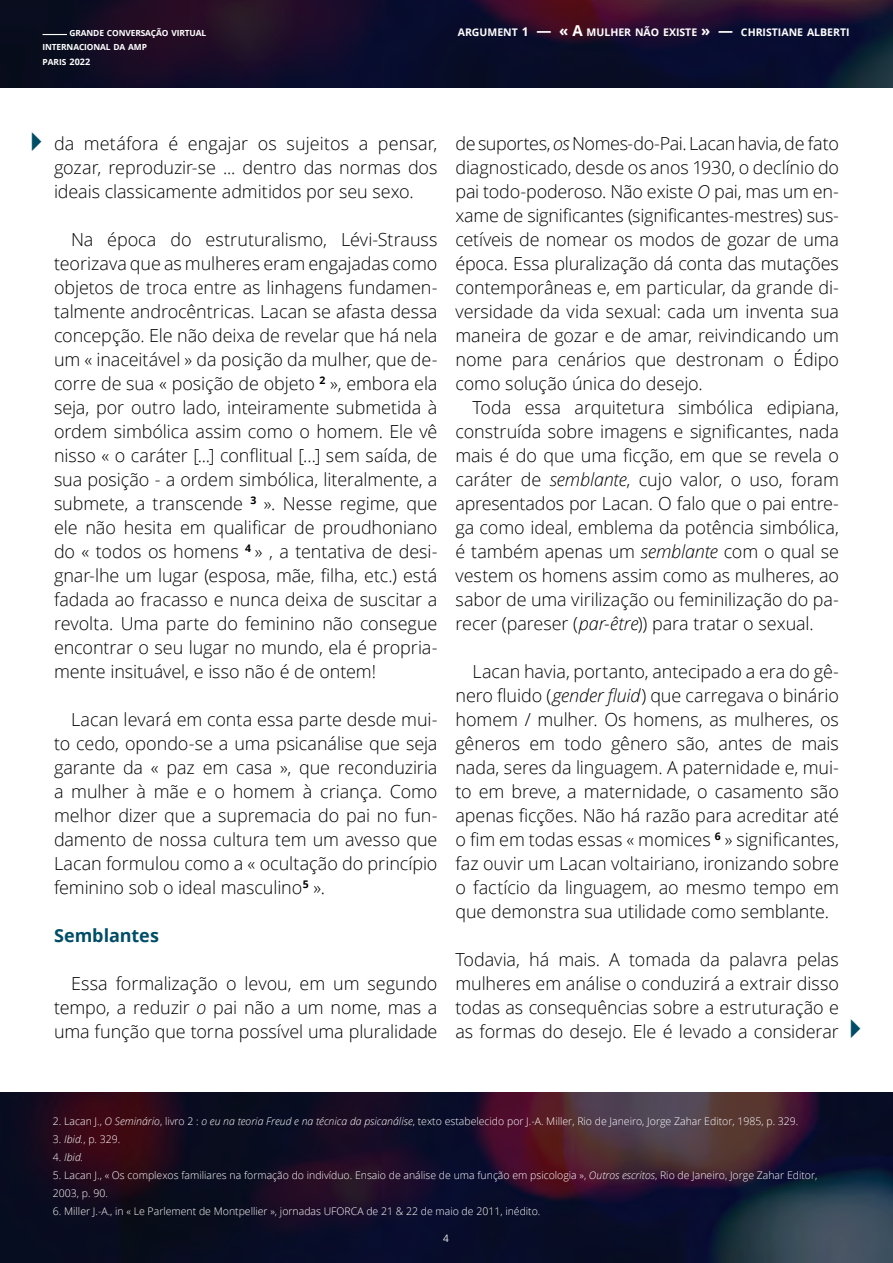
<style>
.page{position:relative;width:893px;height:1263px;background:#fff}
.page>*{position:absolute;margin:0;border:0;box-sizing:border-box;transform-origin:0 0}
.t1{font:300 18px/24px "Open Sans";letter-spacing:-.005em;color:#000;text-align:justify}
.t2{font:700 18px "Open Sans";letter-spacing:-.005em;color:#004d67}
.t3{font:300 10.5px/18px "Open Sans";color:#fff}
.t4{font:700 10.5px "Open Sans";color:#fff}
.t5{font:italic 300 10.5px "Open Sans";color:#fff}
.t6{font:10.5px "Bastardus Sans";color:#fff}
.t7{font:700 8.4px "Open Sans";letter-spacing:-.015em;color:#fff}
.s1{font-size:12px}
.s2{font-size:15px}
.s3{font-size:9px}
.s4{font-style:italic}
.s5{font-style:normal}
</style>
<div class="page">
<img style="left:0;top:0;width:893px;height:87px">
<svg style="left:43px;top:34px;width:24px;height:1px"></svg>
<img style="left:0;top:1093px;width:893px;height:170px">
<p class="t7" style="left:69px;top:27px;width:138px">GRANDE CONVERSAÇÃO VIRTUAL</p>
<p class="t4" style="left:458px;top:25px;width:393px">ARGUMENT <span class="s1">1</span> <span class="s2">— « A</span> MULHER NÃO EXISTE <span class="s2">» —</span> CHRISTIANE ALBERTI</p>
<p class="t7" style="left:43px;top:41px;width:106px">INTERNACIONAL DA AMP</p>
<p class="t7" style="left:43px;top:56px;width:49px">PARIS <span class="s3">2022</span></p>
<p class="t1" style="left:54px;top:131px;width:385px">da metáfora é engajar os sujeitos a pensar, gozar, reproduzir-se ... dentro das normas dos ideais classicamente admitidos por seu sexo.</p>
<p class="t1" style="left:54px;top:227px;width:385px;text-indent:17px">Na época do estruturalismo, Lévi-Strauss teorizava que as mulheres eram engajadas como objetos de troca entre as linhagens fundamen&shy;talmente androcêntricas. Lacan se afasta dessa concepção. Ele não deixa de revelar que há nela um « inaceitável » da posição da mulher, que de&shy;corre de sua « posição de objeto <sup>2</sup> », embora ela seja, por outro lado, inteiramente submetida à ordem simbólica assim como o homem. Ele vê nisso « o caráter [...] conflitual […] sem saída, de sua posição - a ordem simbólica, literalmente, a submete, a transcende <sup>3</sup> ». Nesse regime, que ele não hesita em qualificar de proudhoniano do « todos os homens <sup>4</sup> » , a tentativa de desi&shy;gnar-lhe um lugar (esposa, mãe, filha, etc.) está fadada ao fracasso e nunca deixa de suscitar a revolta. Uma parte do feminino não consegue encontrar o seu lugar no mundo, ela é propria&shy;mente insituável, e isso não é de ontem!</p>
<p class="t1" style="left:54px;top:707px;width:385px;text-indent:17px">Lacan levará em conta essa parte desde mui&shy;to cedo, opondo-se a uma psicanálise que seja garante da « paz em casa », que reconduziria a mulher à mãe e o homem à criança. Como melhor dizer que a supremacia do pai no fun&shy;damento de nossa cultura tem um avesso que Lacan formulou como a « ocultação do princípio feminino sob o ideal masculino<sup>5</sup> ».</p>
<p class="t2" style="left:54px;top:923px;width:106px">Semblantes</p>
<p class="t1" style="left:54px;top:971px;width:385px;text-indent:17px">Essa formalização o levou, em um segundo tempo, a reduzir <span class="s4">o</span> pai não a um nome, mas a uma função que torna possível uma pluralidade</p>
<p class="t1" style="left:455px;top:131px;width:385px">de suportes, <span class="s4">os</span> Nomes-do-Pai. Lacan havia, de fato diagnosticado, desde os anos 1930, o declínio do pai todo-poderoso. Não existe <span class="s4">O</span> pai, mas um en&shy;xame de significantes (significantes-mestres) sus&shy;cetíveis de nomear os modos de gozar de uma época. Essa pluralização dá conta das mutações contemporâneas e, em particular, da grande di&shy;versidade da vida sexual: cada um inventa sua maneira de gozar e de amar, reivindicando um nome para cenários que destronam o Édipo como solução única do desejo.</p>
<p class="t1" style="left:455px;top:395px;width:385px;text-indent:17px">Toda essa arquitetura simbólica edipiana, construída sobre imagens e significantes, nada mais é do que uma ficção, em que se revela o caráter de <span class="s4">semblante</span>, cujo valor, o uso, foram apresentados por Lacan. O falo que o pai entre&shy;ga como ideal, emblema da potência simbólica, é também apenas um <span class="s4">semblante</span> com o qual se vestem os homens assim como as mulheres, ao sabor de uma virilização ou feminilização do pa&shy;recer (pareser (<span class="s4">par-être</span>)) para tratar o sexual.</p>
<p class="t1" style="left:455px;top:659px;width:385px;text-indent:17px">Lacan havia, portanto, antecipado a era do gê&shy;nero fluido (<span class="s4">gender fluid</span>) que carregava o binário homem / mulher. Os homens, as mulheres, os gêneros em todo gênero são, antes de mais nada, seres da linguagem. A paternidade e, mui&shy;to em breve, a maternidade, o casamento são apenas ficções. Não há razão para acreditar até o fim em todas essas « momices <sup>6</sup> » significantes, faz ouvir um Lacan voltairiano, ironizando sobre o factício da linguagem, ao mesmo tempo em que demonstra sua utilidade como semblante.</p>
<p class="t1" style="left:455px;top:947px;width:385px">Todavia, há mais. A tomada da palavra pelas mulheres em análise o conduzirá a extrair disso todas as consequências sobre a estruturação e as formas do desejo. Ele é levado a considerar</p>
<p class="t3" style="left:53px;top:1112px;width:747px">2. Lacan J., <span class="s4">O Seminário</span>, livro 2 : <span class="s4">o eu na teoria Freud e na técnica da psicanálise</span>, texto estabelecido por J.-A. Miller, Rio de Janeiro, Jorge Zahar Editor, 1985, p. 329.</p>
<p class="t3" style="left:53px;top:1130px;width:69px">3. <span class="s4">Ibid.</span>, p. 329.</p>
<p class="t5" style="left:53px;top:1150px;width:32px"><span class="s5">4.</span> Ibid.</p>
<p class="t3" style="left:53px;top:1166px;width:766px">5. Lacan J., « Os complexos familiares na formação do indivíduo. Ensaio de análise de uma função em psicologia », <span class="s4">Outros escritos</span>, Rio de Janeiro, Jorge Zahar Editor,<br>2003, p. 90.</p>
<p class="t3" style="left:53px;top:1202px;width:489px">6. Miller J.-A., in « Le Parlement de Montpellier », jornadas UFORCA de 21 &amp; 22 de maio de 2011, inédito.</p>
<p class="t6" style="left:443px;top:1232px;width:7px">4</p>
</div>
